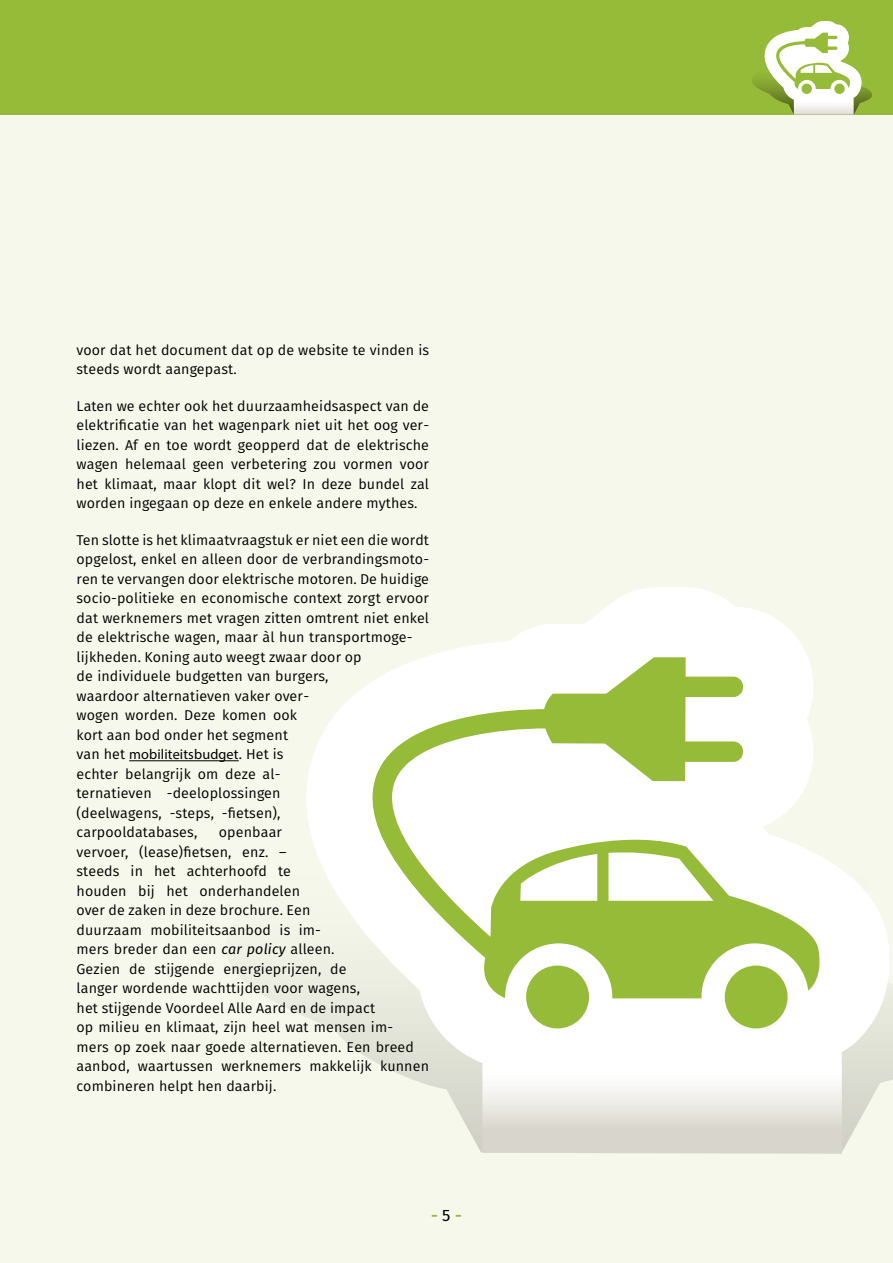
<style>
.page{position:relative;width:893px;height:1263px;background:#fff}
.page>*{position:absolute;margin:0;border:0;box-sizing:border-box;transform-origin:0 0}
.t1{font:600 16.5px "Fira Sans";color:#96bb39}
.t2{font:14.25px/19.5px "Fira Sans";letter-spacing:.01em;color:#000}
.t3{font:14.25px "Myriad Pro";letter-spacing:.01em;color:#000}
.s1{font-family:"Fira Sans"}
.s2{font-style:italic}
.s3{font-weight:400;color:#000}
</style>
<div class="page">
<div style="left:0;top:102px;width:893px;height:1161px;background:#f5f8eb"></div>
<div style="left:0;top:0;width:893px;height:115px;background:#96bb39"></div>
<svg style="left:752px;top:21px;width:119px;height:94px"></svg>
<hr style="left:129px;top:760px;width:110px;height:1px;background:#000">
<svg style="left:281px;top:587px;width:611px;height:567px"></svg>
<div style="left:725px;top:965px;width:63px;height:63px;background:#96bb39;border-radius:50%"></div>
<div style="left:526px;top:965px;width:63px;height:63px;background:#96bb39;border-radius:50%"></div>
<svg style="left:359px;top:657px;width:464px;height:341px;background:#dde9c0"></svg>
<p class="t2" style="left:77px;top:340px;width:354px">voor dat het document dat op de website te vinden is steeds wordt aangepast.</p>
<p class="t2" style="left:77px;top:396px;width:354px;text-align:justify">Laten we echter ook het duurzaamheidsaspect van de elektrificatie van het wagenpark niet uit het oog ver&shy;liezen. Af en toe wordt geopperd dat de elektrische wagen helemaal geen verbetering zou vormen voor het klimaat, maar klopt dit wel? In deze bundel zal worden ingegaan op deze en enkele andere mythes.</p>
<p class="t2" style="left:77px;top:530px;width:354px">Ten slotte is het klimaatvraagstuk er niet een die wordt opgelost, enkel en alleen door de verbrandingsmoto&shy;ren te vervangen door elektrische motoren. De huidige socio-politieke en economische context zorgt ervoor dat werknemers met vragen zitten omtrent niet enkel de elektrische wagen, maar àl hun transportmoge&shy;lijkheden. Koning auto weegt zwaar door op<br>de individuele budgetten van burgers,<br>waardoor alternatieven vaker over-<br>wogen worden. Deze komen ook<br>kort aan bod onder het segment</p>
<p class="t3" style="left:77px;top:746px;width:208px"><span class="s1">van het</span> mobiliteitsbudget<span class="s1">. Het is</span></p>
<p class="t2" style="left:77px;top:764px;width:206px;text-align:justify">echter belangrijk om deze al&shy;ternatieven -deeloplossingen (deelwagens, -steps, -fietsen), carpooldatabases,</p>
<p class="t2" style="left:77px;top:822px;width:354px;text-indent:142px">openbaar<br>vervoer, (lease)fietsen, enz. –<br>steeds in het achterhoofd te<br>houden bij het onderhandelen<br>over de zaken in deze brochure. Een<br>duurzaam mobiliteitsaanbod is im-<br>mers breder dan een <span class="s2">car policy</span> alleen.<br>Gezien de stijgende energieprijzen, de<br>langer wordende wachttijden voor wagens,<br>het stijgende Voordeel Alle Aard en de impact<br>op milieu en klimaat, zijn heel wat mensen im-<br>mers op zoek naar goede alternatieven. Een breed aanbod, waartussen werknemers makkelijk kunnen combineren helpt hen daarbij.</p>
<p class="t1" style="left:431px;top:1204px;width:32px">- <span class="s3">5</span> -</p>
</div>
